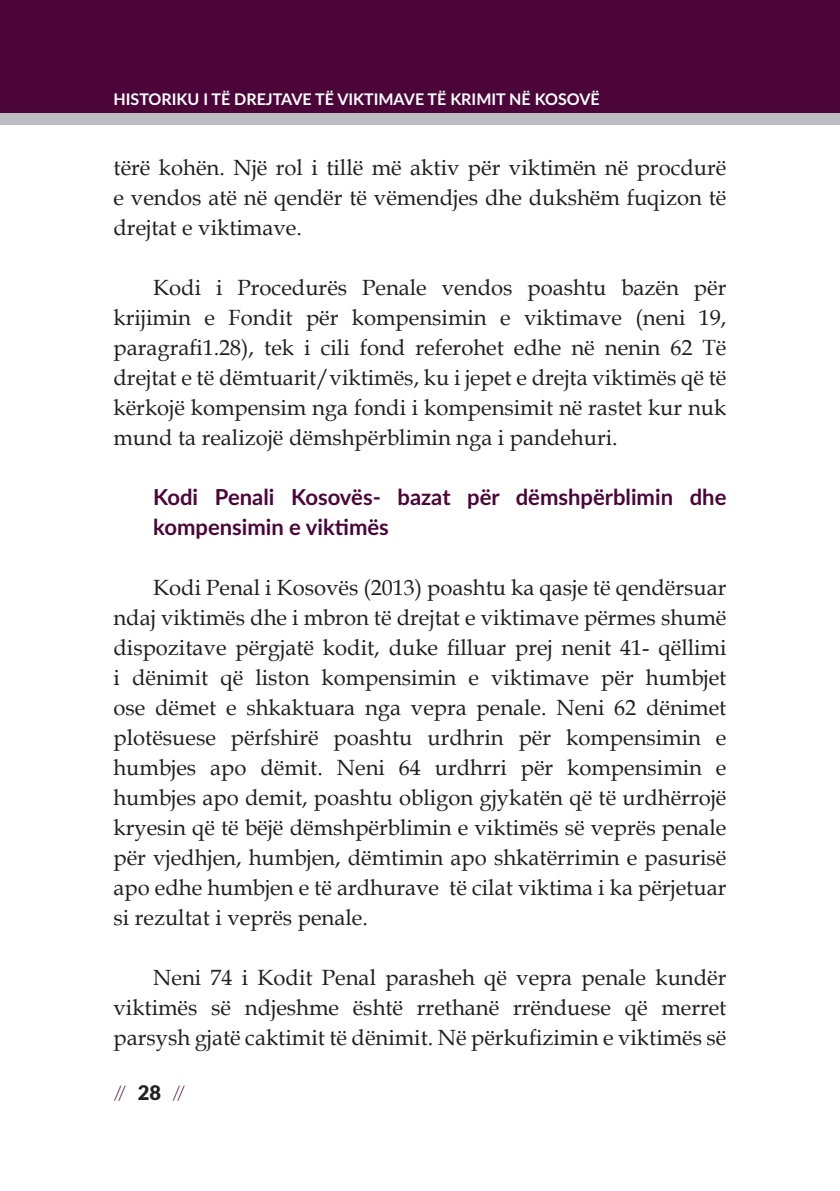
<style>
.page{position:relative;width:840px;height:1191px;background:#fff}
.page>*{position:absolute;margin:0;border:0;box-sizing:border-box;transform-origin:0 0}
.t1{font:22px/30px "Book Antiqua";color:#231f20;text-align:justify}
.t2{font:700 22px/30px "Lato";color:#4c0539}
.t3{font:300 20px "Lato";color:#4c0539}
.t4{font:700 16px "Lato";color:#fff}
.s1{font-weight:900;color:#231f20}
</style>
<div class="page">
<div style="left:0;top:0;width:839px;height:113px;background:#4c0539"></div>
<div style="left:0;top:113px;width:839px;height:12px;background:#bcbdc0"></div>
<p class="t4" style="left:113px;top:87px;width:487px">HISTORIKU I TË DREJTAVE TË VIKTIMAVE TË KRIMIT NË KOSOVË</p>
<p class="t1" style="left:113px;top:152px;width:614px">tërë kohën. Një rol i tillë më aktiv për viktimën në procdurë e vendos atë në qendër të vëmendjes dhe dukshëm fuqizon të drejtat e viktimave.</p>
<p class="t1" style="left:113px;top:272px;width:614px;text-indent:40px">Kodi i Procedurës Penale vendos poashtu bazën për krijimin e Fondit për kompensimin e viktimave (neni 19, paragrafi1.28), tek i cili fond referohet edhe në nenin 62 Të drejtat e të dëmtuarit/viktimës, ku i jepet e drejta viktimës që të kërkojë kompensim nga fondi i kompensimit në rastet kur nuk mund ta realizojë dëmshpërblimin nga i pandehuri.</p>
<p class="t2" style="left:153px;top:481px;width:574px">Kodi Penali Kosovës- bazat për dëmshpërblimin dhe kompensimin e viktimës</p>
<p class="t1" style="left:113px;top:572px;width:614px;text-indent:40px">Kodi Penal i Kosovës (2013) poashtu ka qasje të qendërsuar ndaj viktimës dhe i mbron të drejtat e viktimave përmes shumë dispozitave përgjatë kodit, duke filluar prej nenit 41- qëllimi i dënimit që liston kompensimin e viktimave për humbjet ose dëmet e shkaktuara nga vepra penale. Neni 62 dënimet plotësuese përfshirë poashtu urdhrin për kompensimin e humbjes apo dëmit. Neni 64 urdhrri për kompensimin e humbjes apo demit, poashtu obligon gjykatën që të urdhërrojë kryesin që të bëjë dëmshpërblimin e viktimës së veprës penale për vjedhjen, humbjen, dëmtimin apo shkatërrimin e pasurisë apo edhe humbjen e të ardhurave të cilat viktima i ka përjetuar si rezultat i veprës penale.</p>
<p class="t1" style="left:113px;top:962px;width:614px;text-indent:40px">Neni 74 i Kodit Penal parasheh që vepra penale kundër viktimës së ndjeshme është rrethanë rrënduese që merret parsysh gjatë caktimit të dënimit. Në përkufizimin e viktimës së</p>
<p class="t3" style="left:113px;top:1079px;width:73px">// <span class="s1">2 8</span> //</p>
</div>
